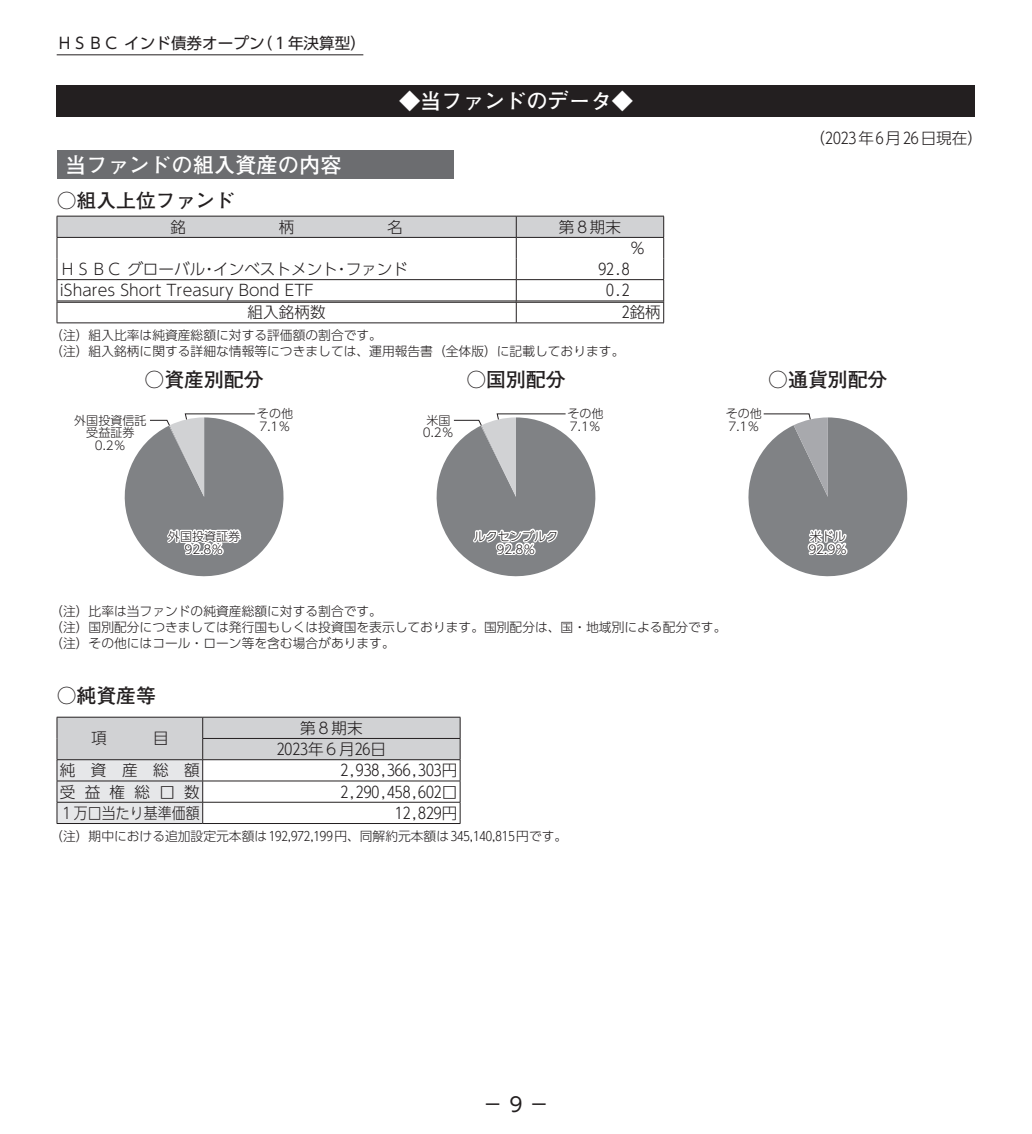
<style>
.page{position:relative;width:1032px;height:1134px;background:#fff}
.page>*{position:absolute;margin:0;border:0;box-sizing:border-box;transform-origin:0 0}
.t1{font:700 21.2px "Futo Go B101 Pro";color:#fff}
.t2{font:700 19.8px "Futo Go B101 Pro";color:#231f20}
.t3{font:19.8px "UD Shin Go Pro";color:#231f20}
.t4{font:300 15.6px/21.2px "UD Shin Go Pro";color:#231f20;text-align:center}
.t5{font:15.6px "UD Shin Go Pro";color:#231f20}
.t6{font:300 15.6px "UD Shin Go Pro";color:#231f20;scale:.89 1}
.t7{font:300 12.8px/16.4px "UD Shin Go Pro";color:#231f20}
.t8{font:300 12px/12.8px "UD Shin Go Pro";color:#231f20}
</style>
<div class="page">
<div style="left:57px;top:85px;width:918px;height:31px;background:#231f20"></div>
<div style="left:57px;top:151px;width:397px;height:28px;background:#6c6d70"></div>
<svg style="left:57px;top:216px;width:607px;height:106px"></svg>
<hr style="left:57px;top:322px;width:459px;height:1px;background:#231f20">
<hr style="left:516px;top:322px;width:148px;height:1px;background:#231f20">
<svg style="left:124px;top:413px;width:160px;height:164px"></svg>
<svg style="left:436px;top:413px;width:160px;height:164px"></svg>
<svg style="left:748px;top:413px;width:160px;height:164px"></svg>
<svg style="left:57px;top:717px;width:404px;height:106px"></svg>
<hr style="left:57px;top:781px;width:146px;height:1px;background:#231f20">
<hr style="left:57px;top:802px;width:146px;height:1px;background:#231f20">
<hr style="left:57px;top:823px;width:146px;height:1px;background:#231f20">
<hr style="left:203px;top:781px;width:257px;height:1px;background:#231f20">
<hr style="left:203px;top:802px;width:257px;height:1px;background:#231f20">
<hr style="left:203px;top:823px;width:257px;height:1px;background:#231f20">
<hr style="left:57px;top:54px;width:306px;height:1px;background:#231f20">
<p class="t5" style="left:57px;top:31px;width:311px">ＨＳＢＣ インド債券オープン（１年決算型）</p>
<h1 class="t1" style="left:399px;top:84px;width:235px">◆当ファンドのデータ◆</h1>
<h1 class="t1" style="left:65px;top:148px;width:278px">当ファンドの組入資産の内容</h1>
<h2 class="t2" style="left:57px;top:184px;width:180px">○組入上位ファンド</h2>
<p class="t4" style="left:170px;top:216px;width:17px">銘</p>
<p class="t4" style="left:279px;top:216px;width:17px">柄</p>
<p class="t4" style="left:387px;top:216px;width:17px">名</p>
<p class="t4" style="left:559px;top:216px;width:64px">第8期末</p>
<p class="t4" style="left:630px;top:237px;width:17px">％</p>
<p class="t4" style="left:60px;top:258px;width:350px">ＨＳＢＣ グローバル・インベストメント・ファンド</p>
<p class="t4" style="left:598px;top:258px;width:33px">92.8</p>
<p class="t4" style="left:60px;top:279px;width:256px">iShares Short Treasury Bond ETF</p>
<p class="t4" style="left:606px;top:279px;width:25px">0.2</p>
<p class="t4" style="left:248px;top:301px;width:79px">組入銘柄数</p>
<p class="t4" style="left:622px;top:301px;width:40px">2銘柄</p>
<p class="t7" style="left:50px;top:326px;width:576px">（注）組入比率は純資産総額に対する評価額の割合です。<br>（注）組入銘柄に関する詳細な情報等につきましては、運用報告書（全体版）に記載しております。</p>
<h2 class="t2" style="left:145px;top:363px;width:121px">○資産別配分</h2>
<h2 class="t2" style="left:466px;top:363px;width:101px">○国別配分</h2>
<p class="t8" style="left:74px;top:413px;width:74px;text-align:center">外国投資信託受益証券<br>0.2％</p>
<p class="t8" style="left:257px;top:407px;width:38px">その他<br>7.1％</p>
<p class="t8" style="left:423px;top:413px;width:33px">米国<br>0.2％</p>
<p class="t8" style="left:567px;top:407px;width:38px">その他<br>7.1％</p>
<p class="t4" style="left:809px;top:127px;width:175px">（2023年6月26日現在）</p>
<h2 class="t2" style="left:768px;top:363px;width:121px">○通貨別配分</h2>
<p class="t8" style="left:726px;top:407px;width:38px">その他<br>7.1％</p>
<p class="t8" style="left:168px;top:529px;width:74px;text-align:center">外国投資証券<br>92.8％</p>
<p class="t8" style="left:474px;top:529px;width:86px;text-align:center">ルクセンブルク<br>92.8％</p>
<p class="t7" style="left:50px;top:602px;width:678px">（注）比率は当ファンドの純資産総額に対する割合です。<br>（注）国別配分につきましては発行国もしくは投資国を表示しております。国別配分は、国・地域別による配分です。（注）その他にはコール・ローン等を含む場合があります。</p>
<h2 class="t2" style="left:57px;top:680px;width:101px">○純資産等</h2>
<p class="t4" style="left:91px;top:727px;width:17px">項</p>
<p class="t4" style="left:153px;top:727px;width:17px">目</p>
<p class="t4" style="left:277px;top:717px;width:111px">第8期末<br>2023年6月26日</p>
<p class="t4" style="left:60px;top:759px;width:142px">純資産総額</p>
<p class="t4" style="left:340px;top:759px;width:118px">2,938,366,303円</p>
<p class="t4" style="left:60px;top:780px;width:142px">受益権総口数</p>
<p class="t4" style="left:340px;top:780px;width:118px">2,290,458,602口</p>
<p class="t6" style="left:60px;top:800px;width:159px">1 万口当たり基準価額</p>
<p class="t4" style="left:395px;top:802px;width:64px">12,829円</p>
<p class="t7" style="left:50px;top:827px;width:518px">（注）期中における追加設定元本額は192,972,199円、同解約元本額は345,140,815円です。</p>
<p class="t8" style="left:808px;top:529px;width:40px">米ドル<br>92.9％</p>
<h2 class="t3" style="left:483px;top:1088px;width:67px">－ 9 －</h2>
</div>
